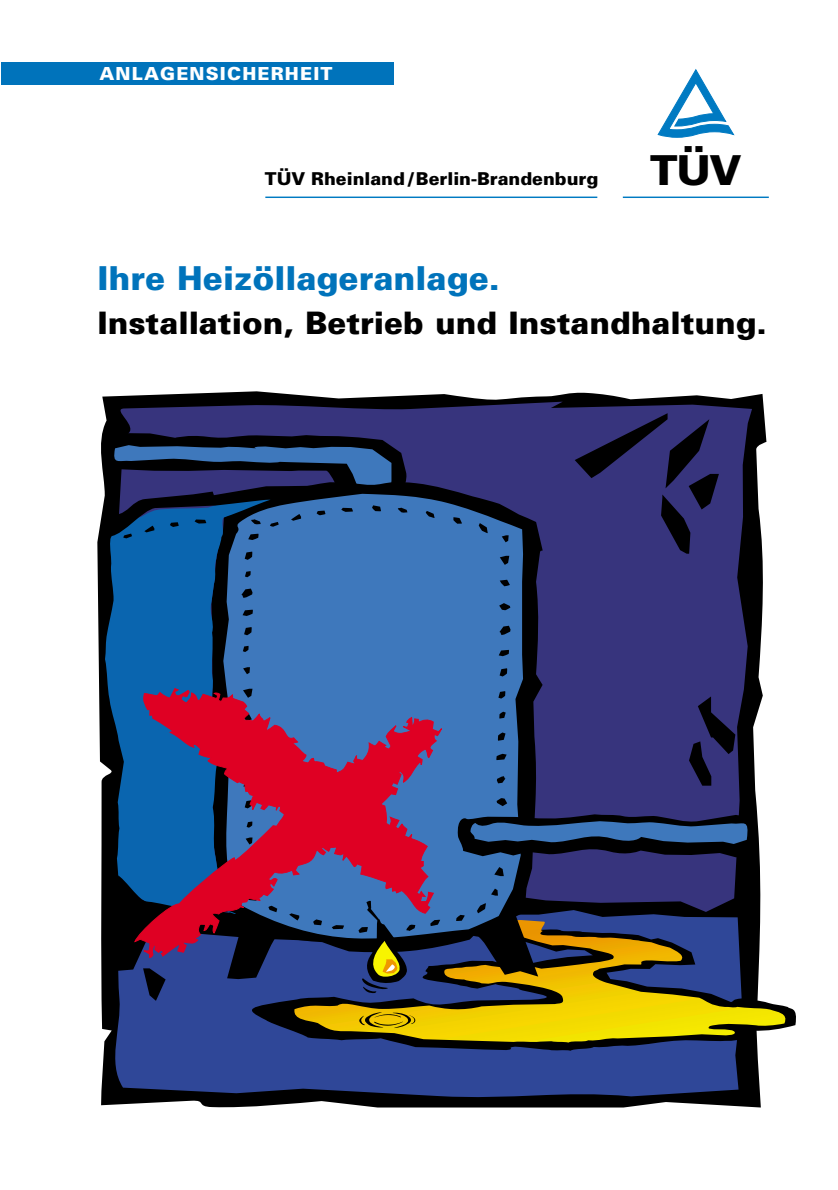
<style>
.page{position:relative;width:838px;height:1190px;background:#fff}
.page>*{position:absolute;margin:0;border:0;box-sizing:border-box;transform-origin:0 0}
.t1{font:900 41.4px "Univers";color:#000}
.t2{font:900 33px "Univers";color:#0073bb}
.t3{font:900 31px "Univers";color:#000}
.t4{font:900 18px "Univers";letter-spacing:.065em;color:#fff}
.t5{font:900 17.8px "Univers";color:#000}
</style>
<div class="page">
<svg style="left:97px;top:391px;width:669px;height:717px;fill:#000"></svg>
<svg style="left:110px;top:402px;width:642px;height:510px;background:#322f71"></svg>
<svg style="left:107px;top:907px;width:635px;height:193px;background:#263a7c"></svg>
<svg style="left:689px;top:696px;width:46px;height:90px;background:#252354"></svg>
<svg style="left:575px;top:413px;width:144px;height:141px;background:#2c2964"></svg>
<svg style="left:243px;top:915px;width:553px;height:136px;background:#3e4c79"></svg>
<img style="left:293px;top:920px;width:496px;height:123px">
<svg style="left:408px;top:479px;width:135px;height:474px;background:#1e1c41"></svg>
<div style="left:271px;top:494px;width:252px;height:446px;background:#3e78bc"></div>
<svg style="left:359px;top:1012px;width:56px;height:16px"></svg>
<svg style="left:105px;top:540px;width:166px;height:334px;background:#135894"></svg>
<svg style="left:243px;top:667px;width:7px;height:7px"></svg>
<svg style="left:500px;top:668px;width:7px;height:9px"></svg>
<svg style="left:502px;top:535px;width:7px;height:7px"></svg>
<svg style="left:491px;top:889px;width:7px;height:7px"></svg>
<svg style="left:500px;top:556px;width:9px;height:9px"></svg>
<svg style="left:494px;top:867px;width:10px;height:9px"></svg>
<svg style="left:500px;top:580px;width:10px;height:6px"></svg>
<svg style="left:499px;top:626px;width:12px;height:9px"></svg>
<svg style="left:241px;top:589px;width:12px;height:9px"></svg>
<svg style="left:497px;top:776px;width:8px;height:7px"></svg>
<svg style="left:499px;top:650px;width:10px;height:6px"></svg>
<svg style="left:243px;top:610px;width:10px;height:6px"></svg>
<svg style="left:496px;top:754px;width:11px;height:6px"></svg>
<svg style="left:245px;top:552px;width:8px;height:8px"></svg>
<svg style="left:244px;top:627px;width:8px;height:8px"></svg>
<svg style="left:498px;top:732px;width:8px;height:9px"></svg>
<svg style="left:498px;top:691px;width:8px;height:8px"></svg>
<svg style="left:245px;top:571px;width:6px;height:6px"></svg>
<svg style="left:243px;top:646px;width:6px;height:6px"></svg>
<svg style="left:479px;top:523px;width:9px;height:10px"></svg>
<svg style="left:473px;top:903px;width:65px;height:74px;background:#333027"></svg>
<svg style="left:358px;top:958px;width:57px;height:35px;background:#4c5353"></svg>
<svg style="left:453px;top:517px;width:9px;height:7px"></svg>
<svg style="left:456px;top:915px;width:9px;height:6px"></svg>
<svg style="left:426px;top:511px;width:9px;height:7px"></svg>
<svg style="left:499px;top:712px;width:7px;height:7px"></svg>
<svg style="left:499px;top:603px;width:11px;height:7px"></svg>
<svg style="left:456px;top:798px;width:299px;height:59px;background:#243762"></svg>
<svg style="left:103px;top:433px;width:305px;height:107px;background:#203b67"></svg>
<svg style="left:104px;top:874px;width:240px;height:127px;background:#1e2e63"></svg>
<svg style="left:135px;top:688px;width:307px;height:270px;background:#6d3a6c"></svg>
<hr style="left:623px;top:197px;width:146px;height:1px;background:#007ac2">
<svg style="left:658px;top:69px;width:76px;height:69px"></svg>
<hr style="left:265px;top:197px;width:332px;height:1px;background:#007ac2">
<div style="left:1px;top:62px;width:392px;height:23px;background:#0073bb"></div>
<p class="t4" style="left:99px;top:67px;width:235px">ANLAGENSICHERHEIT</p>
<p class="t5" style="left:265px;top:173px;width:335px">TÜV Rheinland /Berlin-Brandenburg</p>
<h1 class="t1" style="left:650px;top:155px;width:93px">TÜV</h1>
<p class="t2" style="left:97px;top:266px;width:404px">Ihre Heizöllageranlage.</p>
<p class="t3" style="left:97px;top:312px;width:671px">Installation, Betrieb und Instandhaltung.</p>
</div>
